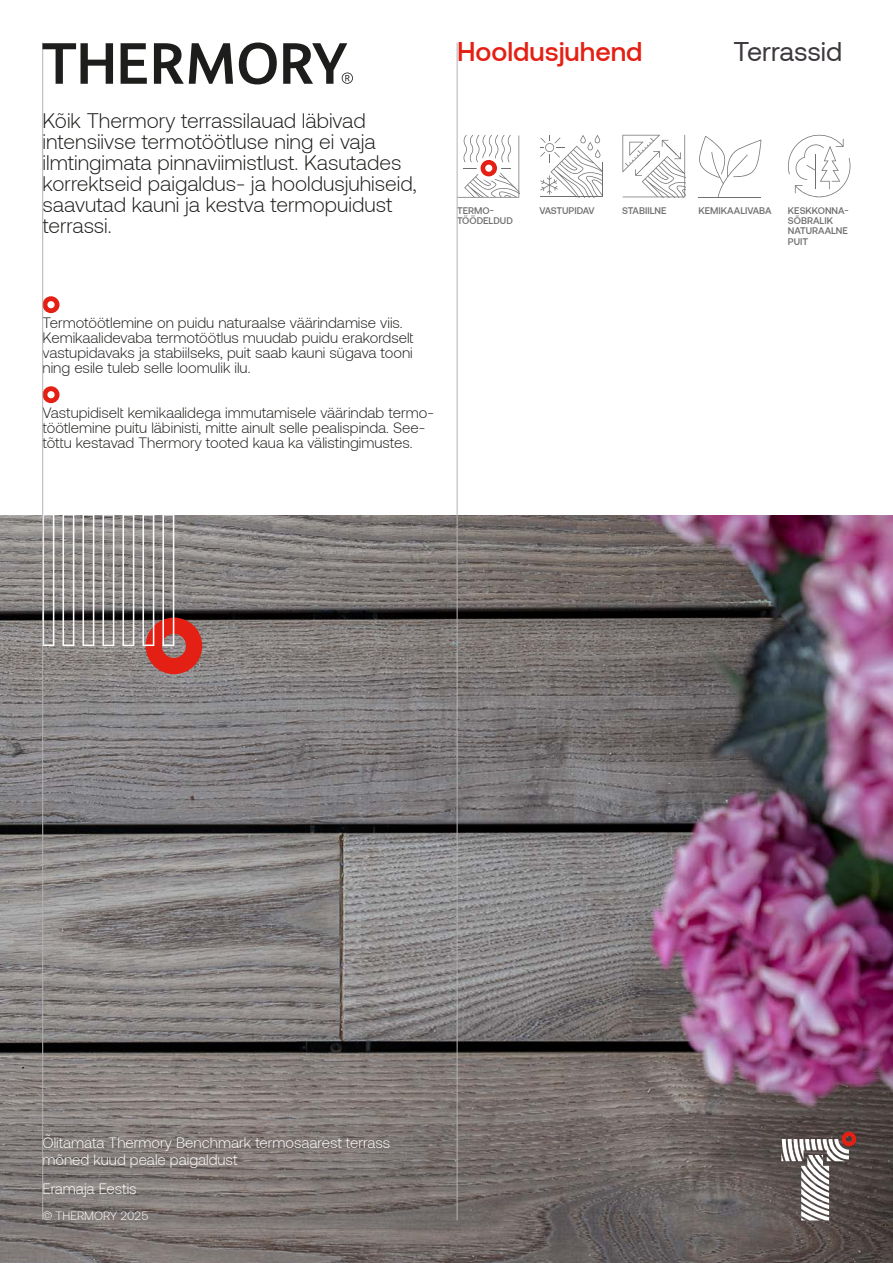
<style>
.page{position:relative;width:893px;height:1263px;background:#fff}
.page>*{position:absolute;margin:0;border:0;box-sizing:border-box;transform-origin:0 0}
.t1{font:500 27px "Aeonik";color:#e41f13}
.t2{font:27px "Aeonik";color:#3d383d}
.t3{font:300 21px/21px "Aeonik";color:#1d1d1b}
.t4{font:300 15px/15px "Aeonik";color:#1d1d1b}
.t5{font:300 15px/16.5px "Aeonik";color:#fff}
.t6{font:300 12px "Aeonik";color:#fff}
.t7{font:500 9.6px/10.5px "Aeonik";color:#706f6f}
.t8{font:500 9.6px "Aeonik";letter-spacing:-.025em;color:#706f6f}
</style>
<div class="page">
<img style="left:0;top:515px;width:893px;height:748px">
<svg style="left:142px;top:515px;width:60px;height:159px;background:#9d716e"></svg>
<svg style="left:122px;top:515px;width:12px;height:131px"></svg>
<svg style="left:102px;top:515px;width:12px;height:131px"></svg>
<svg style="left:82px;top:515px;width:12px;height:131px"></svg>
<svg style="left:63px;top:515px;width:11px;height:131px"></svg>
<svg style="left:43px;top:514px;width:11px;height:132px"></svg>
<svg style="left:43px;top:296px;width:17px;height:17px"></svg>
<svg style="left:43px;top:386px;width:17px;height:17px"></svg>
<svg style="left:540px;top:135px;width:62px;height:62px"></svg>
<hr style="left:540px;top:197px;width:62px;height:1px;background:#706f6f">
<hr style="left:602px;top:162px;width:1px;height:35px;background:#706f6f">
<svg style="left:622px;top:135px;width:63px;height:62px"></svg>
<svg style="left:788px;top:134px;width:63px;height:64px"></svg>
<svg style="left:458px;top:135px;width:61px;height:63px"></svg>
<svg style="left:698px;top:136px;width:63px;height:62px"></svg>
<hr style="left:42px;top:43px;width:1px;height:1177px;background:#b3b2b2">
<hr style="left:457px;top:43px;width:1px;height:1177px;background:#b3b2b2">
<svg style="left:43px;top:43px;width:70px;height:41px"></svg>
<svg style="left:121px;top:43px;width:26px;height:41px"></svg>
<svg style="left:154px;top:43px;width:79px;height:41px"></svg>
<svg style="left:239px;top:43px;width:38px;height:41px"></svg>
<svg style="left:283px;top:43px;width:70px;height:41px"></svg>
<svg style="left:781px;top:1132px;width:75px;height:88px"></svg>
<h2 class="t3" style="left:43px;top:110px;width:376px">Kõik Thermory terrassilauad läbivad intensiivse termotöötluse ning ei vaja ilmtingimata pinnaviimistlust. Kasutades korrektseid paigaldus- ja hooldusjuhiseid, saavutad kauni ja kestva termopuidust terrassi.</h2>
<h1 class="t1" style="left:457px;top:37px;width:187px">Hooldusjuhend</h1>
<h1 class="t2" style="left:733px;top:37px;width:110px">Terrassid</h1>
<p class="t8" style="left:539px;top:205px;width:57px">VASTUPIDAV</p>
<p class="t7" style="left:622px;top:205px;width:46px">STABIILNE</p>
<p class="t7" style="left:788px;top:205px;width:62px">KESKKONNA-<br>SÕBRALIK<br>NATURAALNE<br>PUIT</p>
<p class="t7" style="left:457px;top:205px;width:57px">TERMO-<br>TÖÖDELDUD</p>
<p class="t7" style="left:699px;top:205px;width:74px">KEMIKAALIVABA</p>
<p class="t4" style="left:43px;top:315px;width:373px">Termotöötlemine on puidu naturaalse väärindamise viis.<br>Kemikaalidevaba termotöötlus muudab puidu erakordselt vastupidavaks ja stabiilseks, puit saab kauni sügava tooni ning esile tuleb selle loomulik ilu.</p>
<p class="t4" style="left:43px;top:405px;width:393px">Vastupidiselt kemikaalidega immutamisele väärindab termo&shy;töötlemine puitu läbinisti, mitte ainult selle pealispinda. See&shy;tõttu kestavad Thermory tooted kaua ka välistingimustes.</p>
<p class="t5" style="left:43px;top:1134px;width:349px">Õlitamata Thermory Benchmark termosaarest terrass mõned kuud peale paigaldust</p>
<p class="t5" style="left:43px;top:1180px;width:96px">Eramaja Eestis</p>
<p class="t6" style="left:43px;top:1209px;width:107px">© THERMORY 2025</p>
</div>
